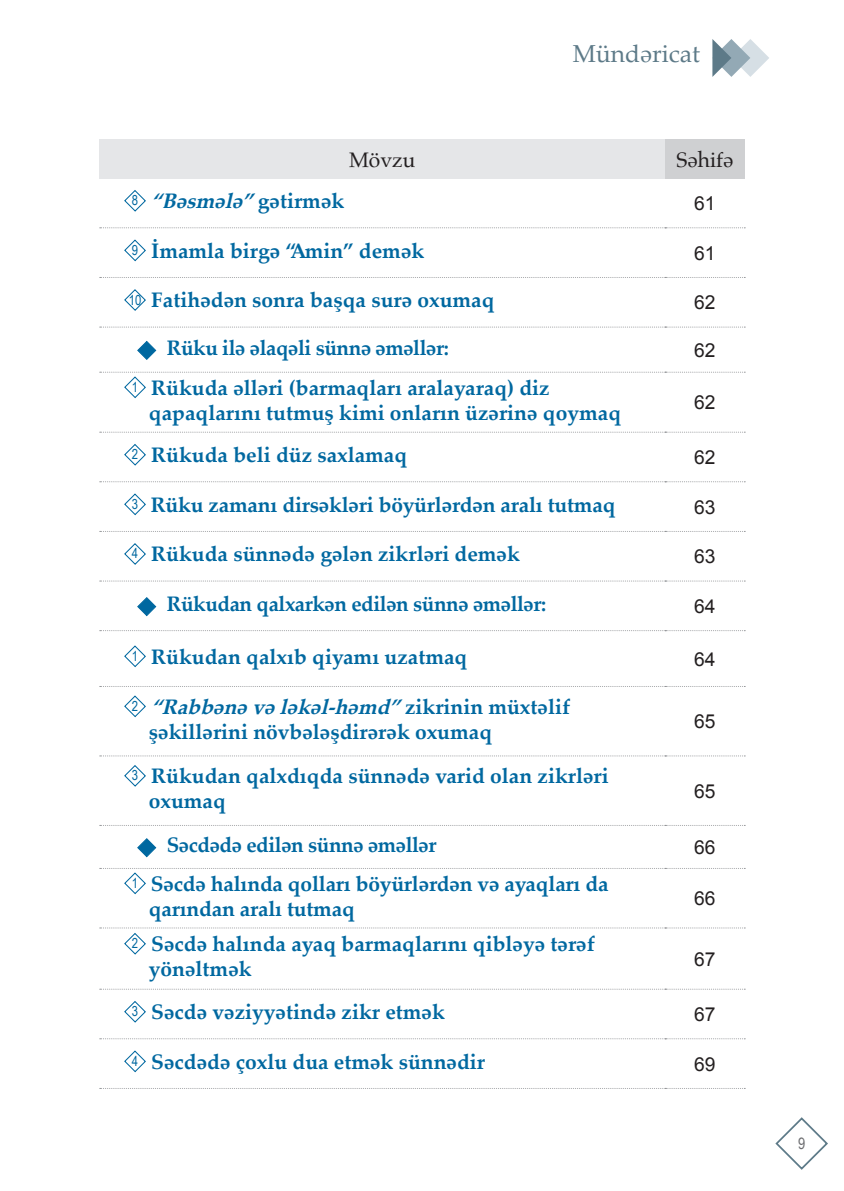
<style>
.page{position:relative;width:844px;height:1191px;background:#fff}
.page>*{position:absolute;margin:0;border:0;box-sizing:border-box;transform-origin:0 0}
.t1{font:24.5px "Palatino Linotype";color:#5d7a88}
.t2{font:700 21px/25.2px "Palatino Linotype";color:#0068a0}
.t3{font:700 21px "Palatino Linotype";letter-spacing:-.02em;color:#0068a0}
.t4{font:italic 700 21px "Palatino Linotype";color:#0068a0}
.t5{font:21px "Palatino";color:#231f20}
.t6{font:19.25px "Arial";color:#231f20}
.t7{font:15.75px "Arial Narrow";color:#6c6d70}
.s1{font-family:"Arial Narrow";font-weight:400;font-style:normal;font-size:13.83px}
.s2{font-style:normal}
.s3{font-family:"Arial Narrow";font-weight:400;font-size:13.83px}
.s4{font-style:italic}
</style>
<div class="page">
<svg style="left:712px;top:39px;width:57px;height:38px"></svg>
<svg style="left:775px;top:1117px;width:53px;height:53px"></svg>
<div style="left:99px;top:139px;width:566px;height:40px;background:#e5e6e8"></div>
<div style="left:665px;top:139px;width:79px;height:40px;background:#cfd0d2"></div>
<svg style="left:100px;top:227px;width:645px;height:1px"></svg>
<svg style="left:100px;top:277px;width:645px;height:1px"></svg>
<svg style="left:100px;top:327px;width:645px;height:1px"></svg>
<svg style="left:100px;top:432px;width:645px;height:1px"></svg>
<svg style="left:100px;top:481px;width:645px;height:1px"></svg>
<svg style="left:100px;top:531px;width:645px;height:1px"></svg>
<svg style="left:100px;top:580px;width:645px;height:1px"></svg>
<svg style="left:100px;top:630px;width:645px;height:1px"></svg>
<svg style="left:100px;top:686px;width:645px;height:1px"></svg>
<svg style="left:100px;top:755px;width:645px;height:1px"></svg>
<svg style="left:100px;top:825px;width:645px;height:1px"></svg>
<svg style="left:100px;top:988px;width:645px;height:1px"></svg>
<svg style="left:100px;top:1038px;width:645px;height:1px"></svg>
<svg style="left:100px;top:1088px;width:645px;height:1px"></svg>
<svg style="left:124px;top:190px;width:22px;height:22px"></svg>
<svg style="left:124px;top:239px;width:22px;height:23px"></svg>
<svg style="left:124px;top:289px;width:22px;height:22px"></svg>
<svg style="left:137px;top:340px;width:20px;height:20px"></svg>
<svg style="left:100px;top:372px;width:645px;height:27px"></svg>
<svg style="left:124px;top:444px;width:22px;height:22px"></svg>
<svg style="left:124px;top:493px;width:22px;height:23px"></svg>
<svg style="left:124px;top:543px;width:22px;height:22px"></svg>
<svg style="left:137px;top:597px;width:20px;height:19px"></svg>
<svg style="left:124px;top:645px;width:22px;height:23px"></svg>
<svg style="left:124px;top:695px;width:22px;height:23px"></svg>
<svg style="left:124px;top:765px;width:22px;height:22px"></svg>
<svg style="left:137px;top:838px;width:20px;height:19px"></svg>
<svg style="left:100px;top:868px;width:645px;height:27px"></svg>
<svg style="left:100px;top:927px;width:645px;height:28px"></svg>
<svg style="left:124px;top:1001px;width:22px;height:22px"></svg>
<svg style="left:124px;top:1050px;width:22px;height:23px"></svg>
<p class="t1" style="left:572px;top:37px;width:129px">Mündəricat</p>
<p class="t5" style="left:349px;top:143px;width:68px">Mövzu</p>
<p class="t5" style="left:676px;top:143px;width:58px">Səhifə</p>
<p class="t4" style="left:132px;top:186px;width:214px"><span class="s1">8</span> “Bəsmələ”<span class="s2">gə tirmə k</span></p>
<p class="t6" style="left:694px;top:191px;width:23px">61</p>
<p class="t2" style="left:132px;top:237px;width:294px"><span class="s3">9</span> İmamla birgə “Amin” demək</p>
<p class="t6" style="left:694px;top:240px;width:23px">61</p>
<p class="t2" style="left:129px;top:287px;width:367px"><span class="s3">10</span> Fatihədən sonra başqa surə oxumaq</p>
<p class="t6" style="left:694px;top:290px;width:23px">62</p>
<p class="t3" style="left:167px;top:332px;width:283px">Rüku ilə əlaqəli sünnə əməllər:</p>
<p class="t6" style="left:694px;top:337px;width:23px">62</p>
<p class="t2" style="left:149px;top:374px;width:473px;text-indent:-17px"><span class="s3">1</span> Rükuda əlləri (barmaqları aralayaraq) diz qapaqlarını tutmuş kimi onların üzərinə qoymaq</p>
<p class="t6" style="left:694px;top:390px;width:23px">62</p>
<p class="t2" style="left:132px;top:441px;width:277px"><span class="s3">2</span> Rükuda beli düz saxlamaq</p>
<p class="t6" style="left:694px;top:444px;width:23px">62</p>
<p class="t2" style="left:132px;top:491px;width:485px"><span class="s3">3</span> Rüku zamanı dirsəkləri böyürlərdən aralı tutmaq</p>
<p class="t6" style="left:694px;top:494px;width:23px">63</p>
<p class="t2" style="left:132px;top:541px;width:389px"><span class="s3">4</span> Rükuda sünnədə gələn zikrləri demək</p>
<p class="t6" style="left:694px;top:544px;width:23px">63</p>
<p class="t3" style="left:167px;top:589px;width:381px">Rükudan qalxarkən edilən sünnə əməllər:</p>
<p class="t6" style="left:694px;top:593px;width:23px">64</p>
<p class="t2" style="left:132px;top:643px;width:337px"><span class="s3">1</span> Rükudan qalxıb qiyamı uzatmaq</p>
<p class="t6" style="left:694px;top:646px;width:23px">64</p>
<p class="t2" style="left:149px;top:693px;width:422px;text-indent:-17px"><span class="s3">2</span> <span class="s4">“Rabbənəvələkəl-həmd”</span>z i k r i n i n m ü x t ə l i f şəkillərini növbələşdirərək oxumaq</p>
<p class="t6" style="left:694px;top:709px;width:23px">65</p>
<p class="t2" style="left:149px;top:762px;width:461px;text-indent:-17px"><span class="s3">3</span> Rükudan qalxdıqda sünnədə varid olan zikrləri oxumaq</p>
<p class="t6" style="left:694px;top:778px;width:23px">65</p>
<p class="t3" style="left:167px;top:830px;width:271px">Səcdədə edilən sünnə əməllər</p>
<p class="t6" style="left:694px;top:834px;width:23px">66</p>
<p class="t2" style="left:149px;top:870px;width:461px;text-indent:-17px"><span class="s3">1</span> Səcdə halında qolları böyürlərdən və ayaqları da qarından aralı tutmaq</p>
<p class="t6" style="left:694px;top:886px;width:23px">66</p>
<p class="t2" style="left:149px;top:930px;width:447px;text-indent:-17px"><span class="s3">2</span> Səcdə halında ayaq barmaqlarını qibləyə tərəf yönəltmək</p>
<p class="t6" style="left:694px;top:946px;width:23px">67</p>
<p class="t2" style="left:132px;top:998px;width:314px"><span class="s3">3</span> Səcdə vəziyyətində zikr etmək</p>
<p class="t6" style="left:694px;top:1001px;width:23px">67</p>
<p class="t2" style="left:132px;top:1048px;width:354px"><span class="s3">4</span> Səcdədə çoxlu dua etmək sünnədir</p>
<p class="t6" style="left:694px;top:1051px;width:23px">69</p>
<p class="t7" style="left:797px;top:1131px;width:9px">9</p>
</div>
